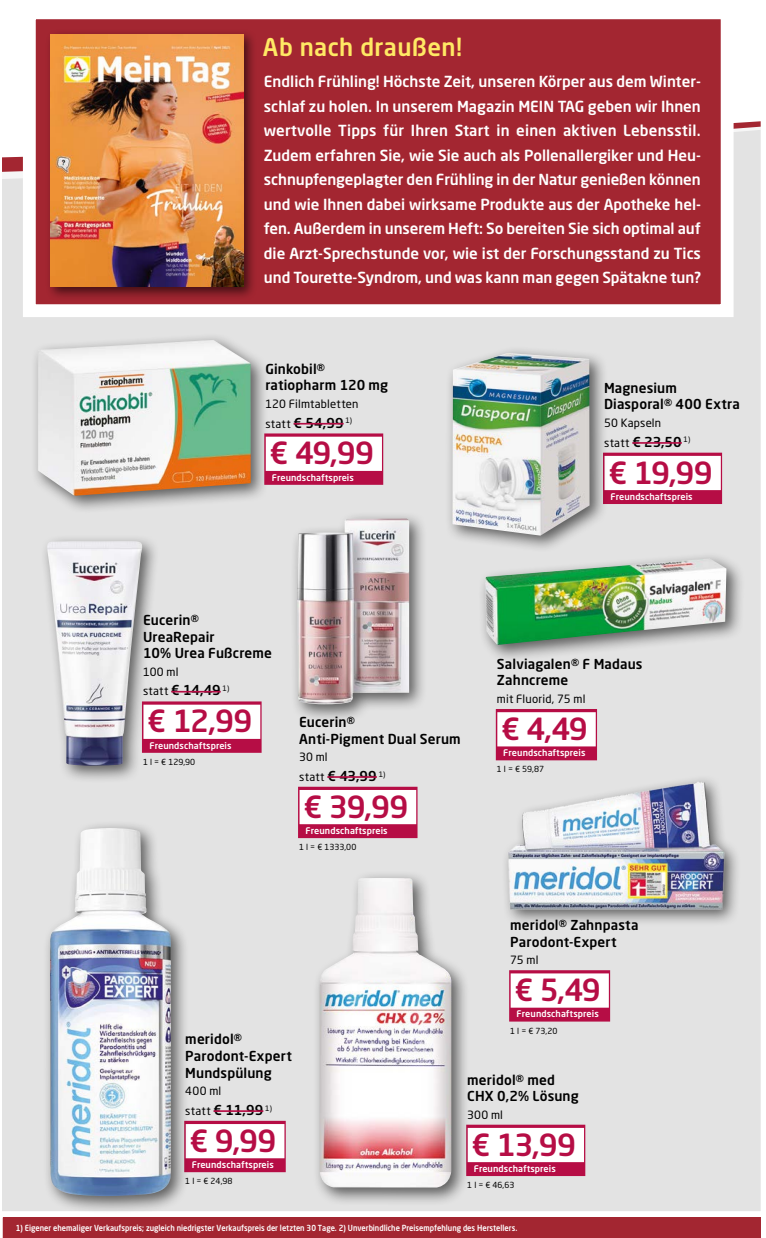
<style>
.page{position:relative;width:766px;height:1238px;background:#fff}
.page>*{position:absolute;margin:0;border:0;box-sizing:border-box;transform-origin:0 0}
.t1{font:500 30.15px "Neo Sans Pro";letter-spacing:-.035em;color:#b60d45}
.t2{font:500 24.15px "Neo Sans Pro";letter-spacing:.015em;color:#ffe964}
.t3{font:500 15.15px/24.5px "Neo Sans Pro";letter-spacing:-.005em;color:#fff;text-align:justify}
.t4{font:500 13.65px/16.6px "Neo Sans Pro";letter-spacing:.01em;color:#000}
.t5{font:11.25px "Neo Sans Pro";letter-spacing:.015em;color:#000}
.t6{font:500 9px "Neo Sans Pro";letter-spacing:.01em;color:#fff}
.t7{font:500 8.25px "Neo Sans Pro";color:#fff;scale:.9 1}
.t8{font:8.25px "Neo Sans Pro";color:#000}
.s1{font-weight:400;font-size:11.25px}
</style>
<div class="page">
<div style="left:3px;top:189px;width:757px;height:1021px;background:#e3e3e3"></div>
<div style="left:3px;top:1217px;width:757px;height:20px;background:#a32631"></div>
<svg style="left:3px;top:121px;width:757px;height:68px;fill:#e3e3e3"></svg>
<svg style="left:23px;top:19px;width:710px;height:300px;background:#ad3e48"></svg>
<div style="left:46px;top:29px;width:211px;height:272px;background:#000;opacity:.6"></div>
<img style="left:51px;top:34px;width:192px;height:253px">
<div style="left:289px;top:511px;width:138px;height:211px;background:#000;opacity:.6"></div>
<img style="left:296px;top:518px;width:113px;height:186px">
<div style="left:298px;top:786px;width:119px;height:52px;background:#b60d45"></div>
<div style="left:299px;top:790px;width:117px;height:34px;background:#fff"></div>
<hr style="left:327px;top:776px;width:50px;height:1px;background:#b60d45">
<div style="left:40px;top:534px;width:120px;height:250px;background:#000;opacity:.6"></div>
<img style="left:47px;top:541px;width:95px;height:224px">
<div style="left:142px;top:701px;width:119px;height:51px;background:#b60d45"></div>
<div style="left:143px;top:704px;width:117px;height:35px;background:#fff"></div>
<hr style="left:171px;top:691px;width:50px;height:1px;background:#b60d45">
<div style="left:478px;top:551px;width:266px;height:111px;background:#000;opacity:.6"></div>
<img style="left:485px;top:558px;width:241px;height:87px">
<div style="left:495px;top:709px;width:102px;height:51px;background:#b60d45"></div>
<div style="left:497px;top:712px;width:98px;height:34px;background:#fff"></div>
<div style="left:466px;top:1124px;width:119px;height:51px;background:#b60d45"></div>
<div style="left:467px;top:1127px;width:117px;height:35px;background:#fff"></div>
<div style="left:312px;top:870px;width:158px;height:335px;background:#000;opacity:.6"></div>
<img style="left:319px;top:878px;width:132px;height:309px">
<div style="left:501px;top:774px;width:240px;height:152px;background:#000;opacity:.6"></div>
<img style="left:505px;top:778px;width:221px;height:133px">
<div style="left:509px;top:970px;width:101px;height:51px;background:#b60d45"></div>
<div style="left:510px;top:973px;width:98px;height:34px;background:#fff"></div>
<div style="left:184px;top:1120px;width:102px;height:52px;background:#b60d45"></div>
<div style="left:186px;top:1123px;width:98px;height:35px;background:#fff"></div>
<hr style="left:213px;top:1110px;width:50px;height:1px;background:#b60d45">
<div style="left:43px;top:820px;width:146px;height:394px;background:#000;opacity:.6"></div>
<img style="left:50px;top:828px;width:121px;height:367px">
<div style="left:603px;top:452px;width:118px;height:52px;background:#b60d45"></div>
<div style="left:604px;top:456px;width:116px;height:34px;background:#fff"></div>
<hr style="left:632px;top:442px;width:49px;height:2px;background:#b60d45">
<div style="left:445px;top:346px;width:163px;height:207px;background:#000;opacity:.6"></div>
<img style="left:452px;top:353px;width:137px;height:182px">
<div style="left:30px;top:333px;width:239px;height:180px;background:#000;opacity:.6"></div>
<img style="left:38px;top:340px;width:213px;height:155px">
<div style="left:264px;top:433px;width:119px;height:52px;background:#b60d45"></div>
<div style="left:266px;top:436px;width:116px;height:35px;background:#fff"></div>
<hr style="left:293px;top:423px;width:50px;height:1px;background:#b60d45">
<h2 class="t2" style="left:263px;top:32px;width:201px">Ab nach draußen!</h2>
<p class="t3" style="left:264px;top:69px;width:438px">Endlich Frühling! Höchste Zeit, unseren Körper aus dem Winter&shy;schlaf zu holen. In unserem Magazin MEIN TAG geben wir Ihnen wertvolle Tipps für Ihren Start in einen aktiven Lebensstil.<br>Zudem erfahren Sie, wie Sie auch als Pollenallergiker und Heu&shy;schnupfengeplagter den Frühling in der Natur genießen können und wie Ihnen dabei wirksame Produkte aus der Apotheke hel&shy;fen. Außerdem in unserem Heft: So bereiten Sie sich optimal auf die Arzt-Sprechstunde vor, wie ist der Forschungsstand zu Tics und Tourette-Syndrom, und was kann man gegen Spätakne tun?</p>
<p class="t4" style="left:265px;top:360px;width:124px">Ginkobil® ratiopharm 120 mg</p>
<p class="t5" style="left:265px;top:397px;width:95px">120 Filmtabletten</p>
<p class="t4" style="left:265px;top:414px;width:88px"><span class="s1">statt</span> € 54,99 <sup>1)</sup></p>
<h1 class="t1" style="left:269px;top:434px;width:106px">€ 49,99</h1>
<p class="t6" style="left:272px;top:471px;width:84px">Freundschaftspreis</p>
<p class="t4" style="left:604px;top:379px;width:137px">Magnesium<br>Diasporal® 400 Extra</p>
<p class="t5" style="left:604px;top:416px;width:59px">50 Kapseln</p>
<p class="t4" style="left:604px;top:433px;width:88px"><span class="s1">statt</span> € 23,50 <sup>1)</sup></p>
<h1 class="t1" style="left:608px;top:453px;width:106px">€ 19,99</h1>
<p class="t6" style="left:610px;top:491px;width:84px">Freundschaftspreis</p>
<p class="t4" style="left:143px;top:611px;width:130px">Eucerin®<br>UreaRepair<br>10% Urea Fußcreme</p>
<p class="t5" style="left:143px;top:664px;width:37px">100 ml</p>
<p class="t4" style="left:143px;top:681px;width:88px"><span class="s1">statt</span> € 14,49 <sup>1)</sup></p>
<h1 class="t1" style="left:147px;top:702px;width:107px">€ 12,99</h1>
<p class="t6" style="left:149px;top:739px;width:84px">Freundschaftspreis</p>
<p class="t8" style="left:143px;top:756px;width:54px">1 l = € 129,90</p>
<p class="t4" style="left:299px;top:713px;width:163px">Eucerin®<br>Anti-Pigment Dual Serum</p>
<p class="t5" style="left:299px;top:750px;width:30px">30 ml</p>
<p class="t4" style="left:299px;top:767px;width:88px"><span class="s1">statt</span> € 43,99 <sup>1)</sup></p>
<h1 class="t1" style="left:303px;top:787px;width:106px">€ 39,99</h1>
<p class="t6" style="left:305px;top:825px;width:84px">Freundschaftspreis</p>
<p class="t8" style="left:299px;top:842px;width:59px">1 l = € 1333,00</p>
<p class="t4" style="left:496px;top:655px;width:147px">Salviagalen® F Madaus<br>Zahncreme</p>
<p class="t5" style="left:496px;top:692px;width:90px">mit Fluorid, 75 ml</p>
<h1 class="t1" style="left:501px;top:709px;width:88px">€ 4,49</h1>
<p class="t6" style="left:503px;top:747px;width:84px">Freundschaftspreis</p>
<p class="t8" style="left:496px;top:764px;width:49px">1 l = € 59,87</p>
<p class="t4" style="left:185px;top:1030px;width:108px">meridol®<br>Parodont-Expert<br>Mundspülung</p>
<p class="t5" style="left:185px;top:1084px;width:37px">400 ml</p>
<p class="t4" style="left:185px;top:1101px;width:88px"><span class="s1">statt</span> € 11,99 <sup>1)</sup></p>
<h1 class="t1" style="left:189px;top:1121px;width:88px">€ 9,99</h1>
<p class="t6" style="left:192px;top:1158px;width:84px">Freundschaftspreis</p>
<p class="t8" style="left:185px;top:1175px;width:49px">1 l = € 24,98</p>
<p class="t4" style="left:510px;top:916px;width:130px">meridol® Zahnpasta<br>Parodont-Expert</p>
<p class="t5" style="left:510px;top:953px;width:30px">75 ml</p>
<h1 class="t1" style="left:514px;top:971px;width:88px">€ 5,49</h1>
<p class="t6" style="left:516px;top:1008px;width:84px">Freundschaftspreis</p>
<p class="t8" style="left:510px;top:1025px;width:49px">1 l = € 73,20</p>
<p class="t4" style="left:467px;top:1070px;width:113px">meridol® med<br>CHX 0,2% Lösung</p>
<p class="t5" style="left:467px;top:1107px;width:37px">300 ml</p>
<h1 class="t1" style="left:471px;top:1125px;width:106px">€ 13,99</h1>
<p class="t6" style="left:473px;top:1162px;width:84px">Freundschaftspreis</p>
<p class="t8" style="left:467px;top:1179px;width:49px">1 l = € 46,63</p>
<p class="t7" style="left:16px;top:1223px;width:558px">1) Eigener ehemaliger Verkaufspreis; zugleich niedrigster Verkaufspreis der letzten 30 Tage. 2) Unverbindliche Preisempfehlung des Herstellers.</p>
</div>
